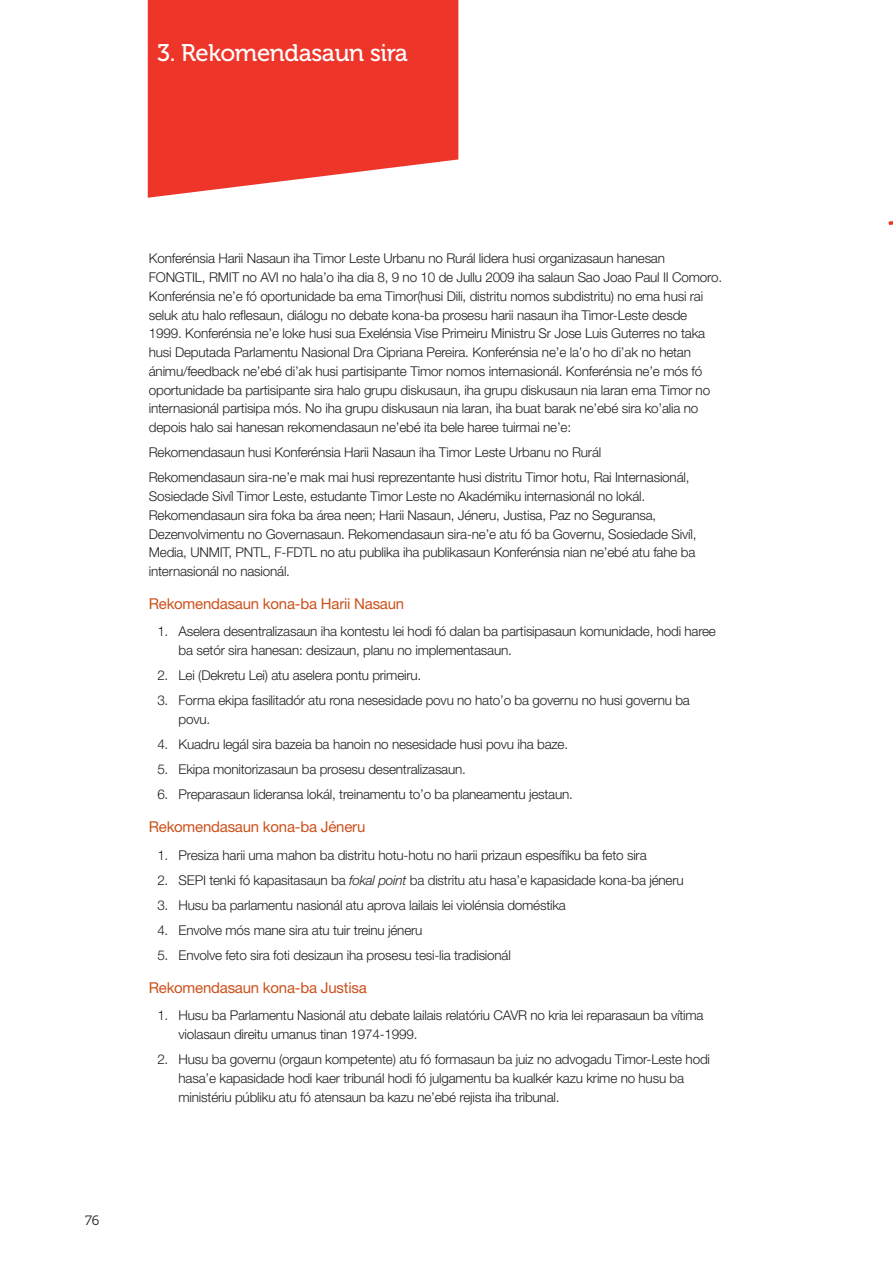
<style>
.page{position:relative;width:893px;height:1263px;background:#fff}
.page>*{position:absolute;margin:0;border:0;box-sizing:border-box;transform-origin:0 0}
.ADV_Keynote_Title{font:24px "Museo 500";letter-spacing:-.015em;color:#fff}
.ADV_Text_sub_head_2{font:15px "Helvetica Neue";letter-spacing:-.015em;color:#cb511c}
.ADV_Text_body{font:300 13.5px/18.8px "Helvetica Neue LT Pro";letter-spacing:-.015em;color:#231f20}
.Numbers{font:300 13.5px/18.8px "Helvetica Neue LT Pro";letter-spacing:-.015em;color:#231f20}
.t1{font:13.5px "Museo 300";color:#231f20}
.s1{font-style:italic}
</style>
<div class="page">
<svg style="left:148px;top:0;width:310px;height:198px;background:#ef483d"></svg>
<svg style="left:888px;top:221px;width:5px;height:4px"></svg>
<p class="ADV_Keynote_Title" style="left:157px;top:39px;width:252px">3. Rekomendasaun sira</p>
<p class="t1" style="left:85px;top:1213px;width:16px">76</p>
<p class="ADV_Text_body" style="left:149px;top:249px;width:575px">Konferénsia Harii Nasaun iha Timor Leste Urbanu no Rurál lidera husi organizasaun hanesan FONGTIL, RMIT no AVI no hala’o iha dia 8, 9 no 10 de Jullu 2009 iha salaun Sao Joao Paul II Comoro.<br>Konferénsia ne’e fó oportunidade ba ema Timor(husi Dili, distritu nomos subdistritu) no ema husi rai seluk atu halo reflesaun, diálogu no debate kona-ba prosesu harii nasaun iha Timor-Leste desde 1999. Konferénsia ne’e loke husi sua Exelénsia Vise Primeiru Ministru Sr Jose Luis Guterres no taka husi Deputada Parlamentu Nasional Dra Cipriana Pereira. Konferénsia ne’e la’o ho di’ak no hetan ánimu/feedback ne’ebé di’ak husi partisipante Timor nomos internasionál. Konferénsia ne’e mós fó oportunidade ba partisipante sira halo grupu diskusaun, iha grupu diskusaun nia laran ema Timor no internasionál partisipa mós. No iha grupu diskusaun nia laran, iha buat barak ne’ebé sira ko’alia no depois halo sai hanesan rekomendasaun ne’ebé ita bele haree tuirmai ne’e:</p>
<p class="ADV_Text_body" style="left:149px;top:443px;width:454px">Rekomendasaun husi Konferénsia Harii Nasaun iha Timor Leste Urbanu no Rurál</p>
<p class="ADV_Text_body" style="left:149px;top:468px;width:549px">Rekomendasaun sira-ne’e mak mai husi reprezentante husi distritu Timor hotu, Rai Internasionál, Sosiedade Sivíl Timor Leste, estudante Timor Leste no Akadémiku internasionál no lokál.<br>Rekomendasaun sira foka ba área neen; Harii Nasaun, Jéneru, Justisa, Paz no Seguransa, Dezenvolvimentu no Governasaun. Rekomendasaun sira-ne’e atu fó ba Governu, Sosiedade Sivíl, Media, UNMIT, PNTL, F-FDTL no atu publika iha publikasaun Konferénsia nian ne’ebé atu fahe ba internasionál no nasionál.</p>
<p class="ADV_Text_sub_head_2" style="left:149px;top:595px;width:257px">Rekomendasaun kona-ba Harii Nasaun</p>
<p class="Numbers" style="left:179px;top:622px;width:539px;text-indent:-21px">1. Aselera desentralizasaun iha kontestu lei hodi fó dalan ba partisipasaun komunidade, hodi haree ba setór sira hanesan: desizaun, planu no implementasaun.</p>
<p class="Numbers" style="left:157px;top:666px;width:265px">2. Lei (Dekretu Lei) atu aselera pontu primeiru.</p>
<p class="Numbers" style="left:179px;top:691px;width:513px;text-indent:-21px">3. Forma ekipa fasilitadór atu rona nesesidade povu no hato’o ba governu no husi governu ba povu.</p>
<p class="Numbers" style="left:157px;top:735px;width:412px">4. Kuadru legál sira bazeia ba hanoin no nesesidade husi povu iha baze.</p>
<p class="Numbers" style="left:157px;top:760px;width:310px">5. Ekipa monitorizasaun ba prosesu desentralizasaun.</p>
<p class="Numbers" style="left:157px;top:785px;width:417px">6. Preparasaun lideransa lokál, treinamentu to’o ba planeamentu jestaun.</p>
<p class="ADV_Text_sub_head_2" style="left:149px;top:818px;width:218px">Rekomendasaun kona-ba Jéneru</p>
<p class="Numbers" style="left:157px;top:845px;width:491px">1. Presiza harii uma mahon ba distritu hotu-hotu no harii prizaun espesífiku ba feto sira</p>
<p class="Numbers" style="left:157px;top:870px;width:528px">2. SEPI tenki fó kapasitasaun ba <span class="s1">fokal point</span> ba distritu atu hasa’e kapasidade kona-ba jéneru</p>
<p class="Numbers" style="left:157px;top:895px;width:410px">3. Husu ba parlamentu nasionál atu aprova lailais lei violénsia doméstika</p>
<p class="Numbers" style="left:157px;top:920px;width:267px">4. Envolve mós mane sira atu tuir treinu jéneru</p>
<p class="Numbers" style="left:157px;top:946px;width:355px">5. Envolve feto sira foti desizaun iha prosesu tesi-lia tradisionál</p>
<p class="ADV_Text_sub_head_2" style="left:149px;top:979px;width:219px">Rekomendasaun kona-ba Justisa</p>
<p class="Numbers" style="left:179px;top:1006px;width:526px;text-indent:-21px">1. Husu ba Parlamentu Nasionál atu debate lailais relatóriu CAVR no kria lei reparasaun ba vítima violasaun direitu umanus tinan 1974-1999.</p>
<p class="Numbers" style="left:179px;top:1050px;width:533px;text-indent:-21px">2. Husu ba governu (orgaun kompetente) atu fó formasaun ba juiz no advogadu Timor-Leste hodi hasa’e kapasidade hodi kaer tribunál hodi fó julgamentu ba kualkér kazu krime no husu ba ministériu públiku atu fó atensaun ba kazu ne’ebé rejista iha tribunal.</p>
</div>
